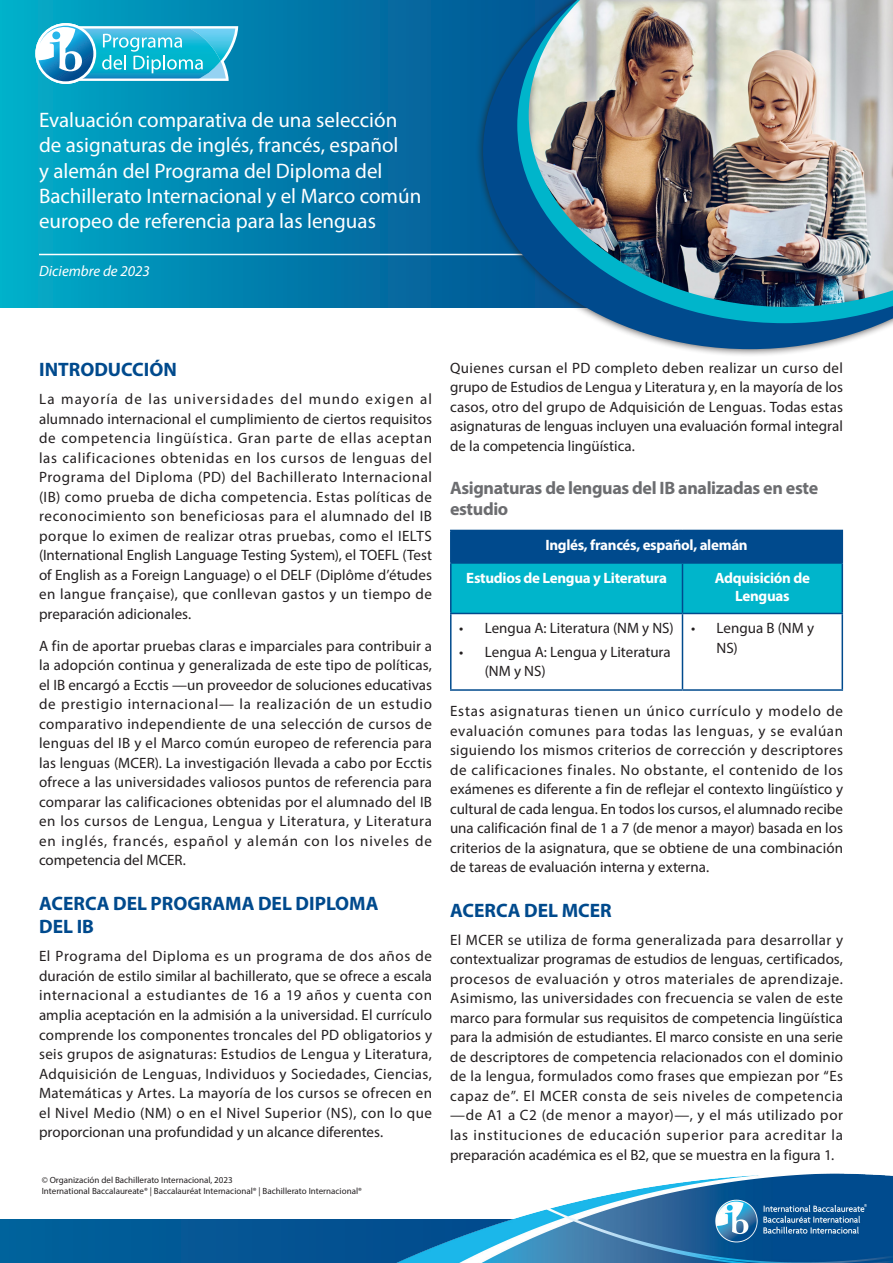
<style>
.page{position:relative;width:893px;height:1263px;background:#fff}
.page>*{position:absolute;margin:0;border:0;box-sizing:border-box;transform-origin:0 0}
.t1{font:21px/25.2px "Myriad Pro";color:#fff}
.Heading_1{font:700 19.5px/23.4px "Myriad Pro";color:#004a8d}
.Heading_2{font:700 18px/21.6px "Myriad Pro";letter-spacing:-.02em;color:#6c6d70}
.Body{font:15px/19.5px "Myriad Pro";color:#231f20;text-align:justify}
.Table_header_centred{font:700 15px/18px "Myriad Pro";letter-spacing:-.02em;color:#fff;text-align:center}
.Date_under_title{font:italic 15px "Myriad Pro";color:#fff}
.t2{font:9px "Myriad Pro";color:#231f20}
</style>
<div class="page">
<div style="left:0;top:1220px;width:893px;height:43px;background:#025795"></div>
<svg style="left:0;top:0;width:475px;height:307px;background:#0182af"></svg>
<hr style="left:39px;top:254px;width:487px;height:1px;background:#fff">
<div style="left:451px;top:530px;width:391px;height:33px;background:#004a8d"></div>
<div style="left:452px;top:564px;width:390px;height:49px;background:#00b5cb"></div>
<hr style="left:842px;top:531px;width:1px;height:31px;background:#004a8d">
<hr style="left:450px;top:530px;width:232px;height:1px;background:#004a8d">
<hr style="left:450px;top:531px;width:2px;height:31px;background:#004a8d">
<hr style="left:682px;top:530px;width:161px;height:1px;background:#004a8d">
<hr style="left:450px;top:614px;width:2px;height:75px;background:#004a8d">
<hr style="left:682px;top:614px;width:1px;height:75px;background:#004a8d">
<hr style="left:842px;top:614px;width:1px;height:75px;background:#004a8d">
<hr style="left:450px;top:689px;width:232px;height:2px;background:#004a8d">
<hr style="left:682px;top:689px;width:161px;height:2px;background:#004a8d">
<hr style="left:450px;top:562px;width:232px;height:2px;background:#004a8d">
<hr style="left:450px;top:564px;width:2px;height:49px;background:#004a8d">
<hr style="left:682px;top:562px;width:161px;height:2px;background:#004a8d">
<hr style="left:682px;top:564px;width:1px;height:49px;background:#004a8d">
<hr style="left:842px;top:564px;width:1px;height:49px;background:#004a8d">
<hr style="left:450px;top:613px;width:232px;height:1px;background:#004a8d">
<hr style="left:682px;top:613px;width:161px;height:1px;background:#004a8d">
<svg style="left:35px;top:23px;width:203px;height:61px"></svg>
<img style="left:392px;top:1173px;width:501px;height:90px">
<div style="left:475px;top:0;width:418px;height:357px;background:#231f20;opacity:.75"></div>
<svg style="left:483px;top:0;width:410px;height:349px"></svg>
<svg style="left:517px;top:0;width:376px;height:323px;background:#2185af"></svg>
<img style="left:529px;top:0;width:364px;height:307px">
<p class="t1" style="left:39px;top:107px;width:384px">Evaluación comparativa de una selección de asignaturas de inglés, francés, español<br>y alemán del Programa del Diploma del Bachillerato Internacional y el Marco común europeo de referencia para las lenguas</p>
<p class="Date_under_title" style="left:39px;top:261px;width:112px">Diciembre de 2023</p>
<p class="Heading_1" style="left:39px;top:357px;width:139px">INTRODUCCIÓN</p>
<p class="Body" style="left:39px;top:389px;width:395px">La mayoría de las universidades del mundo exigen al alumnado internacional el cumplimiento de ciertos requisitos de competencia lingüística. Gran parte de ellas aceptan las calificaciones obtenidas en los cursos de lenguas del Programa del Diploma (PD) del Bachillerato Internacional (IB) como prueba de dicha competencia. Estas políticas de reconocimiento son beneficiosas para el alumnado del IB porque lo eximen de realizar otras pruebas, como el IELTS (International English Language Testing System), el TOEFL (Test of English as a Foreign Language) o el DELF (Diplôme d’études en langue française), que conllevan gastos y un tiempo de preparación adicionales.</p>
<p class="Body" style="left:39px;top:636px;width:395px">A fin de aportar pruebas claras e imparciales para contribuir a la adopción continua y generalizada de este tipo de políticas, el IB encargó a Ecctis —un proveedor de soluciones educativas de prestigio internacional— la realización de un estudio comparativo independiente de una selección de cursos de lenguas del IB y el Marco común europeo de referencia para las lenguas (MCER). La investigación llevada a cabo por Ecctis ofrece a las universidades valiosos puntos de referencia para comparar las calificaciones obtenidas por el alumnado del IB en los cursos de Lengua, Lengua y Literatura, y Literatura en inglés, francés, español y alemán con los niveles de competencia del MCER.</p>
<p class="Heading_1" style="left:39px;top:891px;width:341px">ACERCA DEL PROGRAMA DEL DIPLOMA<br>DEL IB</p>
<p class="Body" style="left:39px;top:946px;width:395px">El Programa del Diploma es un programa de dos años de duración de estilo similar al bachillerato, que se ofrece a escala internacional a estudiantes de 16 a 19 años y cuenta con amplia aceptación en la admisión a la universidad. El currículo comprende los componentes troncales del PD obligatorios y seis grupos de asignaturas: Estudios de Lengua y Literatura, Adquisición de Lenguas, Individuos y Sociedades, Ciencias, Matemáticas y Artes. La mayoría de los cursos se ofrecen en el Nivel Medio (NM) o en el Nivel Superior (NS), con lo que proporcionan una profundidad y un alcance diferentes.</p>
<p class="t2" style="left:42px;top:1175px;width:193px">© Organización del Bachillerato Internacional, 2023</p>
<p class="t2" style="left:42px;top:1186px;width:322px">International Baccalaureate® | Baccalauréat Internacional® | Bachillerato Internacional®</p>
<p class="Body" style="left:450px;top:358px;width:395px">Quienes cursan el PD completo deben realizar un curso del grupo de Estudios de Lengua y Literatura y, en la mayoría de los casos, otro del grupo de Adquisición de Lenguas. Todas estas asignaturas de lenguas incluyen una evaluación formal integral de la competencia lingüística.</p>
<p class="Heading_2" style="left:450px;top:476px;width:370px">Asignaturas de lenguas del IB analizadas en este estudio</p>
<p class="Table_header_centred" style="left:545px;top:536px;width:204px">Inglés, francés, español, alemán</p>
<p class="Table_header_centred" style="left:466px;top:568px;width:202px">Estudios de Lengua y Literatura</p>
<p class="Table_header_centred" style="left:715px;top:568px;width:97px">Adquisición de<br>Lenguas</p>
<p class="Body" style="left:459px;top:618px;width:216px">• Lengua A: Literatura (NM y NS)</p>
<p class="Body" style="left:485px;top:642px;width:187px;text-indent:-26px">• Lengua A: Lengua y Literatura (NM y NS)</p>
<p class="Body" style="left:716px;top:618px;width:99px;text-indent:-26px">• Lengua B (NM y<br>NS)</p>
<p class="Body" style="left:450px;top:701px;width:395px">Estas asignaturas tienen un único currículo y modelo de evaluación comunes para todas las lenguas, y se evalúan siguiendo los mismos criterios de corrección y descriptores de calificaciones finales. No obstante, el contenido de los exámenes es diferente a fin de reflejar el contexto lingüístico y cultural de cada lengua. En todos los cursos, el alumnado recibe una calificación final de 1 a 7 (de menor a mayor) basada en los criterios de la asignatura, que se obtiene de una combinación de tareas de evaluación interna y externa.</p>
<p class="Heading_1" style="left:450px;top:898px;width:163px">ACERCA DEL MCER</p>
<p class="Body" style="left:450px;top:930px;width:395px">El MCER se utiliza de forma generalizada para desarrollar y contextualizar programas de estudios de lenguas, certificados, procesos de evaluación y otros materiales de aprendizaje.<br>Asimismo, las universidades con frecuencia se valen de este marco para formular sus requisitos de competencia lingüística para la admisión de estudiantes. El marco consiste en una serie de descriptores de competencia relacionados con el dominio de la lengua, formulados como frases que empiezan por “Es capaz de”. El MCER consta de seis niveles de competencia —de A1 a C2 (de menor a mayor)—, y el más utilizado por las instituciones de educación superior para acreditar la preparación académica es el B2, que se muestra en la figura 1.</p>
</div>
